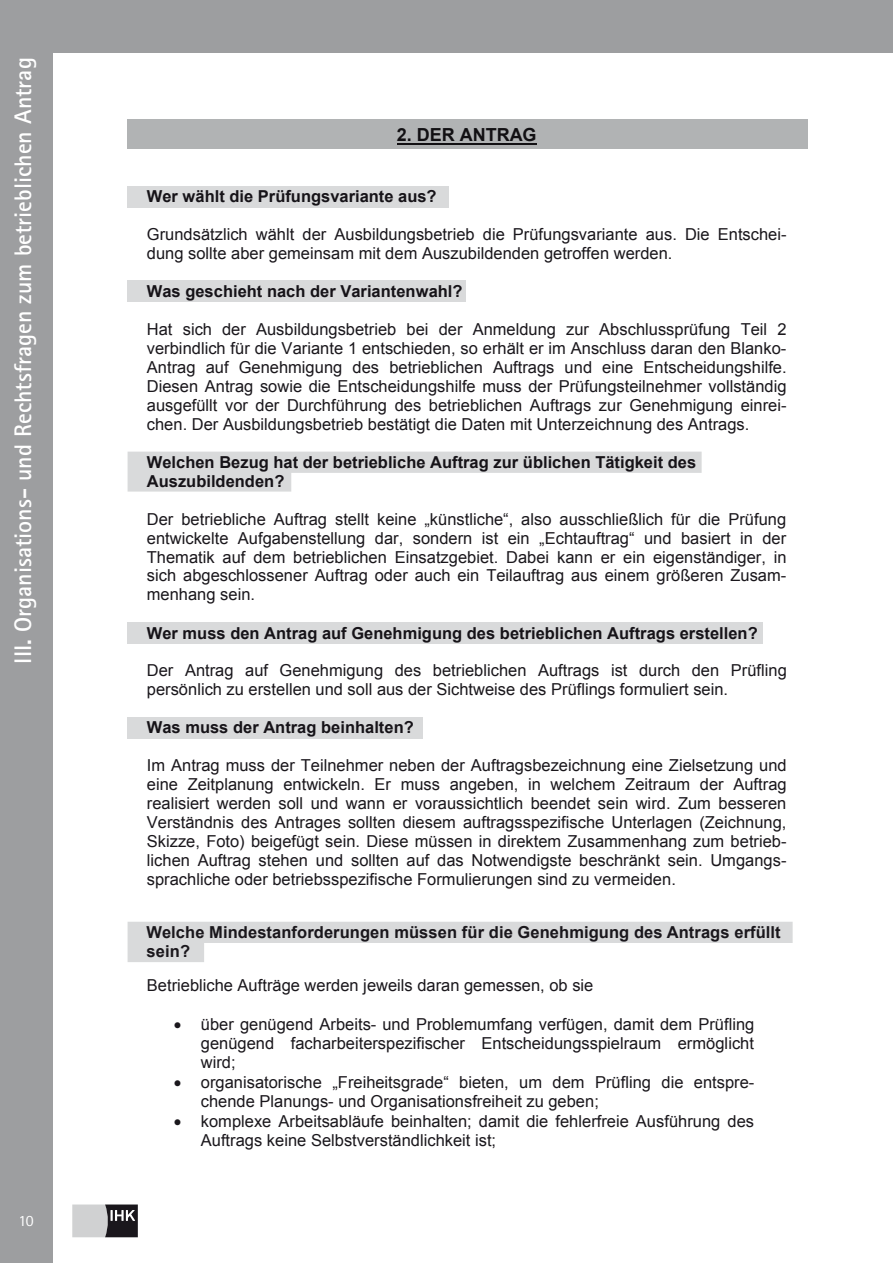
<style>
.page{position:relative;width:893px;height:1263px;background:#fff}
.page>*{position:absolute;margin:0;border:0;box-sizing:border-box;transform-origin:0 0}
.t1{font:700 24px "Rotis Sans Serif";color:#fff}
.t2{font:700 18px "Arial";color:#1a171c}
.t3{font:16.5px/18.9px "Arial";color:#1a171c}
.t4{font:700 16.5px/19px "Arial";color:#1a171c}
.t5{font:15.75px "Rotis Sans Serif";color:#fff}
</style>
<div class="page">
<div style="left:0;top:0;width:52px;height:1263px;background:#9d9ea0"></div>
<div style="left:0;top:0;width:893px;height:52px;background:#9d9ea0"></div>
<svg style="left:72px;top:1204px;width:66px;height:33px;background:#8a8a8c"></svg>
<div style="left:128px;top:119px;width:680px;height:30px;background:#b1b3b4"></div>
<div style="left:128px;top:186px;width:321px;height:22px;background:#d9dadb"></div>
<div style="left:128px;top:281px;width:338px;height:21px;background:#d9dadb"></div>
<div style="left:128px;top:622px;width:635px;height:21px;background:#d9dadb"></div>
<div style="left:128px;top:718px;width:295px;height:21px;background:#d9dadb"></div>
<svg style="left:128px;top:922px;width:665px;height:40px"></svg>
<svg style="left:128px;top:452px;width:574px;height:40px"></svg>
<h1 class="t1" style="left:8px;top:664px;width:608px;rotate:-90deg">III. Organisations- und Rechtsfragen zum betrieblichen Antrag</h1>
<p class="t5" style="left:18px;top:1212px;width:17px">10</p>
<p class="t2" style="left:397px;top:123px;width:141px">2. DER ANTRAG</p>
<p class="t4" style="left:147px;top:187px;width:291px">Wer wählt die Prüfungsvariante aus?</p>
<p class="t3" style="left:147px;top:225px;width:641px">Grundsätzlich wählt der Ausbildungsbetrieb die Prüfungsvariante aus. Die Entschei&shy;dung sollte aber gemeinsam mit dem Auszubildenden getroffen werden.</p>
<p class="t4" style="left:147px;top:282px;width:317px">Was geschieht nach der Variantenwahl?</p>
<p class="t3" style="left:147px;top:320px;width:641px;text-align:justify">Hat sich der Ausbildungsbetrieb bei der Anmeldung zur Abschlussprüfung Teil 2 verbindlich für die Variante 1 entschieden, so erhält er im Anschluss daran den Blanko-Antrag auf Genehmigung des betrieblichen Auftrags und eine Entscheidungshilfe.<br>Diesen Antrag sowie die Entscheidungshilfe muss der Prüfungsteilnehmer vollständig ausgefüllt vor der Durchführung des betrieblichen Auftrags zur Genehmigung einrei&shy;chen. Der Ausbildungsbetrieb bestätigt die Daten mit Unterzeichnung des Antrags.</p>
<p class="t4" style="left:147px;top:453px;width:551px">Welchen Bezug hat der betriebliche Auftrag zur üblichen Tätigkeit des<br>Auszubildenden?</p>
<p class="t3" style="left:147px;top:509px;width:641px;text-align:justify">Der betriebliche Auftrag stellt keine „künstliche“, also ausschließlich für die Prüfung entwickelte Aufgabenstellung dar, sondern ist ein „Echtauftrag“ und basiert in der Thematik auf dem betrieblichen Einsatzgebiet. Dabei kann er ein eigenständiger, in sich abgeschlossener Auftrag oder auch ein Teilauftrag aus einem größeren Zusam&shy;menhang sein.</p>
<p class="t4" style="left:147px;top:624px;width:612px">Wer muss den Antrag auf Genehmigung des betrieblichen Auftrags erstellen?</p>
<p class="t3" style="left:147px;top:661px;width:641px">Der Antrag auf Genehmigung des betrieblichen Auftrags ist durch den Prüfling persönlich zu erstellen und soll aus der Sichtweise des Prüflings formuliert sein.</p>
<p class="t4" style="left:147px;top:719px;width:268px">Was muss der Antrag beinhalten?</p>
<p class="t3" style="left:147px;top:756px;width:641px;text-align:justify">Im Antrag muss der Teilnehmer neben der Auftragsbezeichnung eine Zielsetzung und eine Zeitplanung entwickeln. Er muss angeben, in welchem Zeitraum der Auftrag realisiert werden soll und wann er voraussichtlich beendet sein wird. Zum besseren Verständnis des Antrages sollten diesem auftragsspezifische Unterlagen (Zeichnung, Skizze, Foto) beigefügt sein. Diese müssen in direktem Zusammenhang zum betrieb&shy;lichen Auftrag stehen und sollten auf das Notwendigste beschränkt sein. Umgangs&shy;sprachliche oder betriebsspezifische Formulierungen sind zu vermeiden.</p>
<p class="t4" style="left:492px;top:923px;width:297px">die Genehmigung des Antrags erfü lt</p>
<p class="t3" style="left:147px;top:976px;width:448px">Betriebliche Aufträge werden jeweils daran gemessen, ob sie</p>
<p class="t3" style="left:201px;top:1015px;width:555px;text-align:justify;text-indent:-27px">• über genügend Arbeits- und Problemumfang verfügen, damit dem Prüfling genügend facharbeiterspezifischer Entscheidungsspielraum ermöglicht wird;</p>
<p class="t3" style="left:201px;top:1073px;width:555px;text-indent:-27px">• organisatorische „Freiheitsgrade“ bieten, um dem Prüfling die entspre&shy;chende Planungs- und Organisationsfreiheit zu geben;</p>
<p class="t3" style="left:201px;top:1112px;width:555px;text-indent:-27px">• komplexe Arbeitsabläufe beinhalten; damit die fehlerfreie Ausführung des<br>Auftrags keine Selbstverständlichkeit ist;</p>
<p class="t4" style="left:147px;top:924px;width:636px">Welche Mindestanforderungen müssen für die Genehmigung des Antrags erfüllt sein?</p>
</div>
